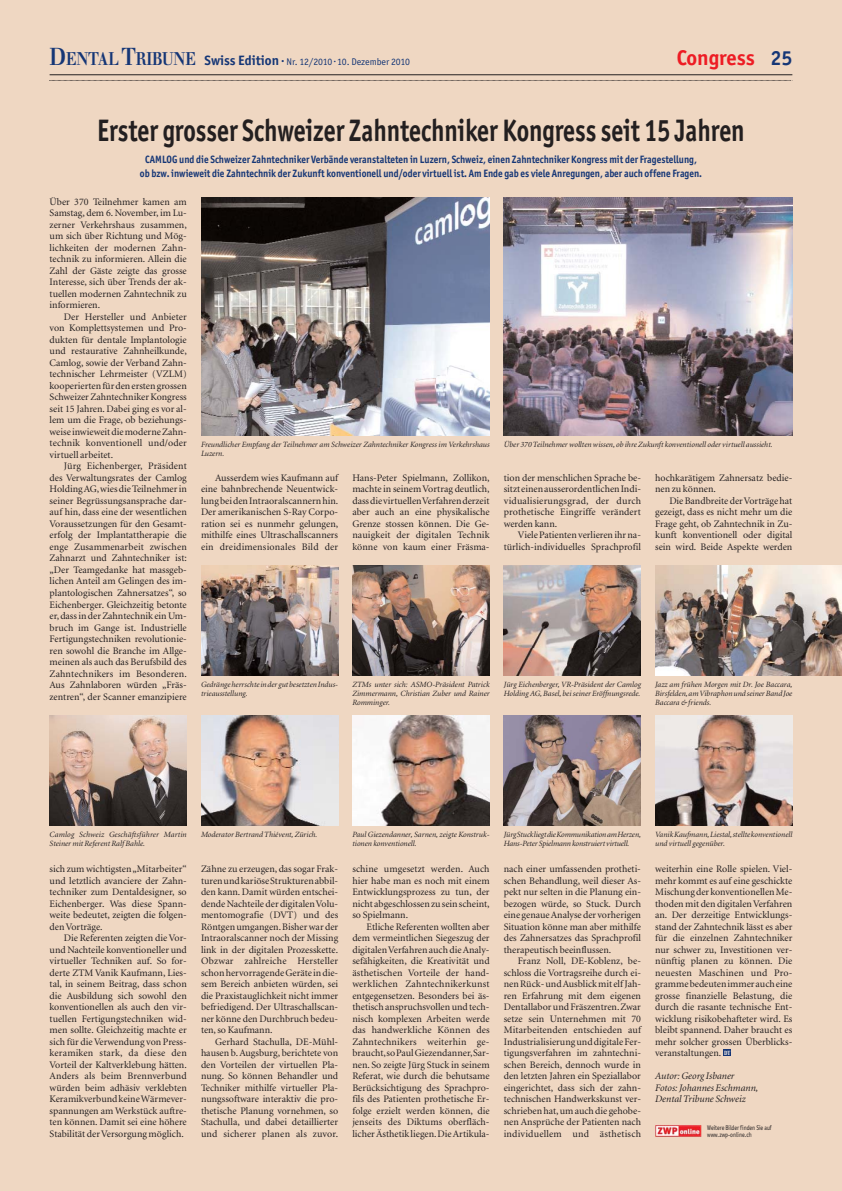
<style>
.page{position:relative;width:842px;height:1191px;background:#efd7c2}
.page>*{position:absolute;margin:0;border:0;box-sizing:border-box;transform-origin:0 0}
.t1{font:700 32px "Officina Sans";color:#231f20;scale:.8 1}
.t2{font:700 22px "Officina Sans";color:#ed1c24}
.t3{font:700 11px/13.2px "Officina Sans";color:#153676;text-align:center;scale:.9 1}
.t4{font:10px/11.5px "Minion";color:#231f20;text-align:justify}
.t5{font:italic 10px/11.5px "Minion";color:#231f20}
.t6{font:10px "Officina Sans";color:#153676}
.t7{font:italic 8px/9px "Minion";color:#231f20}
.t8{font:7px/7.6px "Officina Sans";color:#231f20;scale:.85 1}
.t9{font:5px "Capitals";color:#f9f1ea}
.s1{font-family:"Walbaum Bold Os F";font-size:24px}
.s2{font-family:"Walbaum Bold Os F";font-size:18px}
.s3{font-weight:700;font-size:14px}
.s4{font-size:14px}
.s5{font-size:21px;color:#153676}
</style>
<div class="page">
<hr style="left:50px;top:74px;width:742px;height:1px;background:#231f20">
<svg style="left:50px;top:80px;width:743px;height:1px"></svg>
<div style="left:723px;top:1049px;width:8px;height:7px;background:#153676"></div>
<img style="left:201px;top:198px;width:289px;height:238px">
<img style="left:504px;top:198px;width:288px;height:238px">
<img style="left:201px;top:565px;width:137px;height:110px">
<img style="left:352px;top:565px;width:138px;height:110px">
<img style="left:504px;top:565px;width:137px;height:110px">
<img style="left:655px;top:565px;width:187px;height:110px">
<img style="left:50px;top:715px;width:137px;height:110px">
<img style="left:201px;top:715px;width:137px;height:110px">
<img style="left:352px;top:715px;width:137px;height:110px">
<img style="left:504px;top:715px;width:137px;height:110px">
<img style="left:655px;top:715px;width:137px;height:110px">
<img style="left:655px;top:1125px;width:46px;height:12px">
<p class="t6" style="left:50px;top:57px;width:362px"><span class="s1">D</span><span class="s2">ENTAL</span> <span class="s1">T</span><span class="s2">RIBUNE</span> <span class="s3">Swiss Edition</span> <span class="s4">·</span> Nr. 12/2010 · 10. Dezember 2010</p>
<h2 class="t2" style="left:677px;top:49px;width:117px">Congress <span class="s5">25</span></h2>
<h1 class="t1" style="left:97px;top:118px;width:811px">Erster grosser Schweizer Zahntechniker Kongress seit 15 Jahren</h1>
<p class="t3" style="left:140px;top:154px;width:626px">CAMLOG und die Schweizer Zahntechniker Verbände veranstalteten in Luzern, Schweiz, einen Zahntechniker Kongress mit der Fragestellung, ob bzw. inwieweit die Zahntechnik der Zukunft konventionell und/oder virtuell ist. Am Ende gab es viele Anregungen, aber auch offene Fragen.</p>
<p class="t4" style="left:50px;top:197px;width:139px">Über 370 Teilnehmer kamen am Samstag, dem 6. November, im Lu&shy;zerner Verkehrshaus zusammen, um sich über Richtung und Mög&shy;lichkeiten der modernen Zahn&shy;technik zu informieren. Allein die Zahl der Gäste zeigte das grosse Interesse, sich über Trends der ak&shy;tuellen modernen Zahntechnik zu informieren.</p>
<p class="t4" style="left:50px;top:312px;width:139px;text-indent:14px">Der Hersteller und Anbieter von Komplettsystemen und Pro&shy;dukten für dentale Implantologie und restaurative Zahnheilkunde, Camlog, sowie der Verband Zahn&shy;technischer Lehrmeister (VZLM) kooperierten für den ersten grossen Schweizer Zahntechniker Kongress seit 15 Jahren. Dabei ging es vor al&shy;lem um die Frage, ob beziehungs&shy;weise inwieweit die moderne Zahn&shy;technik konventionell und/oder virtuell arbeitet.</p>
<p class="t4" style="left:50px;top:461px;width:139px;text-indent:14px">Jürg Eichenberger, Präsident des Verwaltungsrates der Camlog Holding AG, wies die Teilnehmer in seiner Begrüssungsansprache dar&shy;auf hin, dass eine der wesentlichen Voraussetzungen für den Gesamt - erfolg der Implantattherapie die enge Zusammenarbeit zwischen Zahnarzt und Zahntechniker ist: „Der Teamgedanke hat massgeb&shy;lichen Anteil am Gelingen des im&shy;plantologischen Zahnersatzes“, so Eichenberger. Gleichzeitig betonte er, dass in der Zahntechnik ein Um&shy;bruch im Gange ist. Industrielle Fertigungstechniken revolutionie&shy;ren sowohl die Branche im Allge&shy;meinen als auch das Berufsbild des Zahntechnikers im Besonderen.<br>Aus Zahnlaboren würden „Fräs - zentren“, der Scanner emanzipiere</p>
<p class="t7" style="left:201px;top:441px;width:290px">Freundlicher Empfang der Teilnehmer am Schweizer Zahntechniker Kongress im Verkehrshaus<br>Luzern.</p>
<p class="t7" style="left:504px;top:441px;width:270px">Über 370 Teilnehmer wollten wissen, ob ihre Zukunft konventionell oder virtuell aussieht.</p>
<p class="t4" style="left:201px;top:473px;width:139px;text-indent:14px">Ausserdem wies Kaufmann auf eine bahnbrechende Neuentwick&shy;lung bei den Intraoralscannern hin.<br>Der amerikanischen S-Ray Corpo&shy;ration sei es nunmehr gelungen, mithilfe eines Ultraschallscanners ein dreidimensionales Bild der</p>
<p class="t4" style="left:352px;top:473px;width:139px">Hans-Peter Spielmann, Zollikon, machte in seinem Vortrag deutlich, dass die virtuellen Verfahren derzeit aber auch an eine physikalische Grenze stossen können. Die Ge&shy;nauigkeit der digitalen Technik könne von kaum einer Fräsma-</p>
<p class="t4" style="left:504px;top:473px;width:139px">tion der menschlichen Sprache be&shy;sitzt einen ausserordentlichen Indi&shy;vidualisierungsgrad, der durch prothetische Eingriffe verändert werden kann.</p>
<p class="t4" style="left:504px;top:530px;width:139px;text-align:right">Viele Patienten verlieren ihr na&shy;türlich-individuelles Sprachprofil</p>
<p class="t4" style="left:655px;top:473px;width:139px">hochkarätigem Zahnersatz bedie&shy;nen zu können.</p>
<p class="t4" style="left:655px;top:496px;width:139px;text-indent:14px">Die Bandbreite der Vorträge hat gezeigt, dass es nicht mehr um die Frage geht, ob Zahntechnik in Zu&shy;kunft konventionell oder digital sein wird. Beide Aspekte werden</p>
<p class="t7" style="left:201px;top:680px;width:139px">Gedränge herrschte in der gut besetzten Indus&shy;trieausstellung.</p>
<p class="t7" style="left:504px;top:680px;width:139px">Jürg Eichenberger, VR-Präsident der Camlog<br>Holding AG, Basel, bei seiner Eröffnungsrede.</p>
<p class="t7" style="left:655px;top:680px;width:139px;text-align:justify">Jazz am frühen Morgen mit Dr. Joe Baccara, Birsfelden, am Vibraphon und seiner Band Joe Baccara &amp; friends.</p>
<p class="t7" style="left:352px;top:680px;width:139px;text-align:justify">ZTMs unter sich: ASMO-Präsident Patrick Zimmermann, Christian Zuber und Rainer Romminger.</p>
<p class="t7" style="left:50px;top:830px;width:139px">Camlog Schweiz Geschäftsführer Martin<br>Steiner mit Referent Ralf Bahle.</p>
<p class="t7" style="left:201px;top:830px;width:118px">Moderator Bertrand Thiévent, Zürich.</p>
<p class="t7" style="left:352px;top:830px;width:139px">Paul Giezendanner, Sarnen, zeigte Konstruk&shy;tionen konventionell.</p>
<p class="t7" style="left:504px;top:830px;width:139px">Jürg Stuck liegt die Kommunikation am Herzen,<br>Hans-Peter Spielmann konstruiert virtuell.</p>
<p class="t7" style="left:655px;top:830px;width:139px">Vanik Kaufmann, Liestal, stellte konventionell und virtuell gegenüber.</p>
<p class="t4" style="left:50px;top:864px;width:139px">sich zum wichtigsten „Mitarbeiter“ und letztlich avanciere der Zahn&shy;techniker zum Dentaldesigner, so Eichenberger. Was diese Spann&shy;weite bedeutet, zeigten die folgen&shy;den Vorträge.</p>
<p class="t4" style="left:50px;top:933px;width:139px;text-indent:14px">Die Referenten zeigten die Vor&shy;und Nachteile konventioneller und virtueller Techniken auf. So for&shy;derte ZTM Vanik Kaufmann, Lies&shy;tal, in seinem Beitrag, dass schon die Ausbildung sich sowohl den konventionellen als auch den vir&shy;tuellen Fertigungstechniken wid&shy;men sollte. Gleichzeitig machte er sich für die Verwendung von Press&shy;keramiken stark, da diese den Vorteil der Kaltverklebung hätten.<br>Anders als beim Brennverbund würden beim adhäsiv verklebten Keramikverbund keine Wärmever&shy;spannungen am Werkstück auftre&shy;ten können. Damit sei eine höhere Stabilität der Versorgung möglich.</p>
<p class="t4" style="left:201px;top:864px;width:139px">Zähne zu erzeugen, das sogar Frak&shy;turen und kariöse Strukturen abbil&shy;den kann. Damit würden entschei&shy;dende Nachteile der digitalen Volu&shy;mentomografie (DVT) und des Röntgen umgangen. Bisher war der Intraoralscanner noch der Missing link in der digitalen Prozesskette.<br>Obzwar zahlreiche Hersteller schon hervorragende Geräte in die&shy;sem Bereich anbieten würden, sei die Praxistauglichkeit nicht immer befriedigend. Der Ultraschallscan&shy;ner könne den Durchbruch bedeu&shy;ten, so Kaufmann.</p>
<p class="t4" style="left:201px;top:1036px;width:139px;text-indent:14px">Gerhard Stachulla, DE-Mühl&shy;hausen b. Augsburg, berichtete von den Vorteilen der virtuellen Pla&shy;nung. So können Behandler und Techniker mithilfe virtueller Pla&shy;nungssoftware interaktiv die pro&shy;thetische Planung vornehmen, so Stachulla, und dabei detaillierter und sicherer planen als zuvor.</p>
<p class="t4" style="left:352px;top:864px;width:139px">schine umgesetzt werden. Auch hier habe man es noch mit einem Entwicklungsprozess zu tun, der nicht abgeschlossen zu sein scheint, so Spielmann.</p>
<p class="t4" style="left:352px;top:921px;width:139px;text-indent:14px">Etliche Referenten wollten aber dem vermeintlichen Siegeszug der digitalen Verfahren auch die Analy&shy;sefähigkeiten, die Kreativität und ästhetischen Vorteile der hand&shy;werklichen Zahntechnikerkunst entgegensetzen. Besonders bei äs&shy;thetisch anspruchsvollen und tech&shy;nisch komplexen Arbeiten werde das handwerkliche Können des Zahntechnikers weiterhin ge&shy;braucht, so Paul Giezendanner, Sar&shy;nen. So zeigte Jürg Stuck in seinem Referat, wie durch die behutsame Berücksichtigung des Sprachpro&shy;fils des Patienten prothetische Er&shy;folge erzielt werden können, die jenseits des Diktums oberfläch&shy;licher Ästhetik liegen. Die Artikula-</p>
<p class="t4" style="left:504px;top:864px;width:139px">nach einer umfassenden protheti&shy;schen Behandlung, weil dieser As&shy;pekt nur selten in die Planung ein&shy;bezogen würde, so Stuck. Durch eine genaue Analyse der vorherigen Situation könne man aber mithilfe des Zahnersatzes das Sprachprofil therapeutisch beeinflussen.</p>
<p class="t4" style="left:504px;top:956px;width:139px;text-indent:14px">Franz Noll, DE-Koblenz, be&shy;schloss die Vortragsreihe durch ei&shy;nen Rück- und Ausblick mit elf Jah&shy;ren Erfahrung mit dem eigenen Dentallabor und Fräszentren. Zwar setze sein Unternehmen mit 70<br>Mitarbeitenden entschieden auf Industrialisierung und digitale Fer&shy;tigungsverfahren im zahntechni&shy;schen Bereich, dennoch wurde in den letzten Jahren ein Speziallabor eingerichtet, dass sich der zahn&shy;technischen Handwerkskunst ver&shy;schrieben hat, um auch die gehobe&shy;nen Ansprüche der Patienten nach individuellem und ästhetisch</p>
<p class="t4" style="left:655px;top:864px;width:139px">weiterhin eine Rolle spielen. Viel&shy;mehr kommt es auf eine geschickte Mischung der konventionellen Me&shy;thoden mit den digitalen Verfahren an. Der derzeitige Entwicklungs&shy;stand der Zahntechnik lässt es aber für die einzelnen Zahntechniker nur schwer zu, Investitionen ver&shy;nünftig planen zu können. Die neuesten Maschinen und Pro&shy;gramme bedeuten immer auch eine grosse finanzielle Belastung, die durch die rasante technische Ent&shy;wicklung risikobehafteter wird. Es bleibt spannend. Daher braucht es mehr solcher grossen Überblicks&shy;veranstaltungen.</p>
<p class="t5" style="left:655px;top:1071px;width:105px">Autor: Georg Isbaner<br>Fotos: Johannes Eschmann,<br>Dental Tribune Schweiz</p>
<p class="t9" style="left:724px;top:1050px;width:8px">DT</p>
<p class="t8" style="left:707px;top:1124px;width:77px">Weitere Bilder finden Sie auf www.zwp-online.ch</p>
</div>
